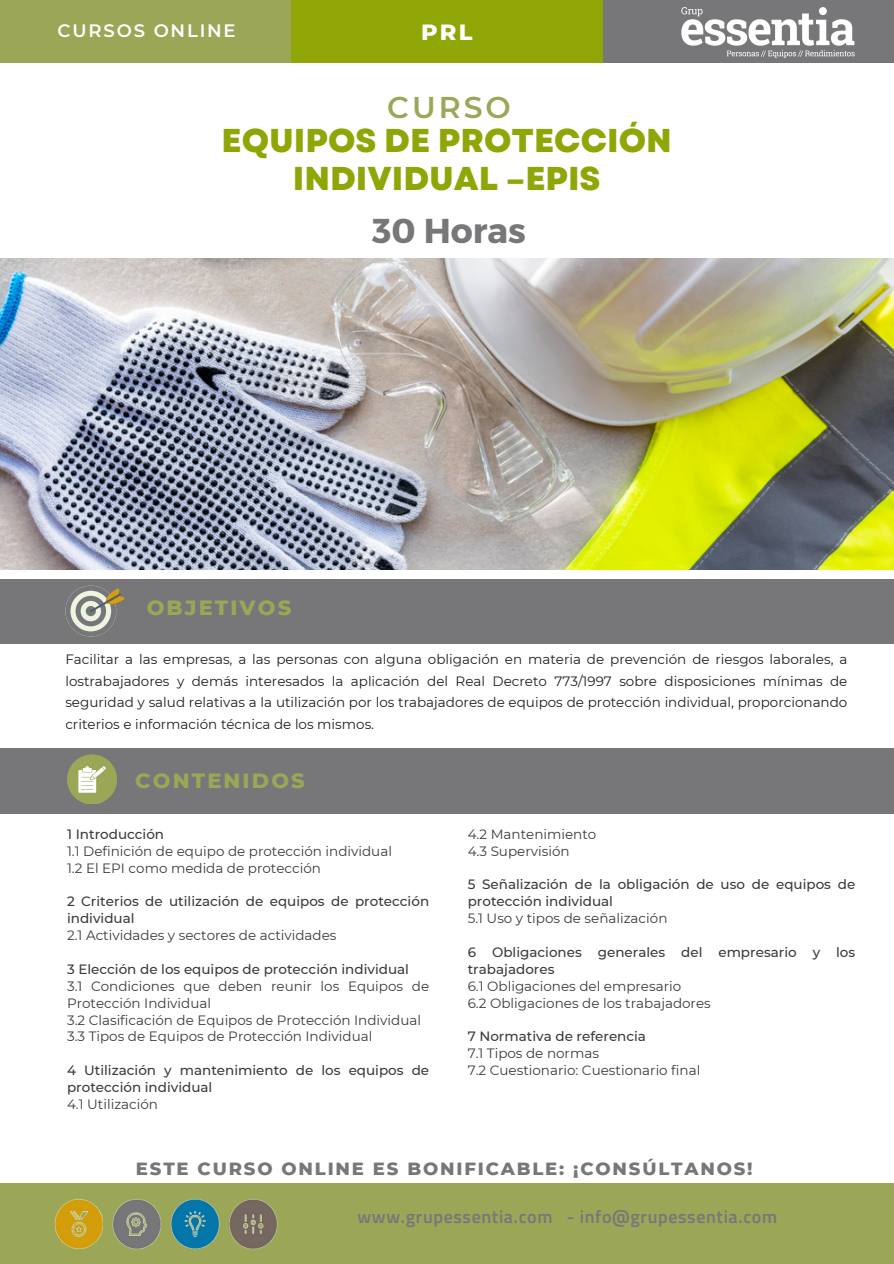
<style>
.page{position:relative;width:894px;height:1264px;background:#fff}
.page>*{position:absolute;margin:0;border:0;box-sizing:border-box;transform-origin:0 0}
.t1{font:700 34.5px "Montserrat";color:#77777a}
.t2{font:800 33px/38.2px "Garet";color:#90a607;text-align:center}
.t3{font:600 30px "Montserrat";letter-spacing:.1em;color:#9ba657}
.t4{font:800 22.5px "Montserrat";color:#fff}
.t5{font:800 21px "Montserrat";letter-spacing:.1em;color:#9ba657}
.t6{font:600 18px "Titillium Web";letter-spacing:.035em;color:#77777a}
.t7{font:800 18px "Montserrat";letter-spacing:.1em;color:#77777a}
.t8{font:600 18px "Montserrat";letter-spacing:.1em;color:#fff}
.t9{font:13.5px/16.8px "Montserrat";color:#3b3b3b}
.t10{font:13.5px/21.3px "Montserrat";color:#231d1f;text-align:justify}
.t11{font:500 13.5px/16.8px "Montserrat";color:#3b3b3b}
</style>
<div class="page">
<div style="left:0;top:0;width:291px;height:63px;background:#9ba657"></div>
<div style="left:291px;top:0;width:311px;height:63px;background:#90a607"></div>
<div style="left:602px;top:0;width:291px;height:63px;background:#77777a"></div>
<div style="left:0;top:578px;width:893px;height:65px;background:#77777a"></div>
<img style="left:681px;top:7px;width:173px;height:51px">
<img style="left:0;top:259px;width:893px;height:310px">
<div style="left:0;top:1183px;width:893px;height:80px;background:#9ba657"></div>
<img style="left:54px;top:1199px;width:224px;height:51px">
<svg style="left:65px;top:585px;width:60px;height:51px"></svg>
<div style="left:0;top:748px;width:893px;height:65px;background:#77777a"></div>
<svg style="left:32px;top:754px;width:85px;height:60px"></svg>
<p class="t8" style="left:58px;top:20px;width:179px">CURSOS ONLINE</p>
<h1 class="t4" style="left:421px;top:18px;width:53px">PRL</h1>
<h2 class="t3" style="left:387px;top:89px;width:125px">CURSO</h2>
<h4 class="t2" style="left:221px;top:121px;width:451px">EQUIPOS DE PROTECCIÓN<br>INDIVIDUAL –EPIS</h4>
<h4 class="t1" style="left:372px;top:208px;width:155px">30 Horas</h4>
<p class="t5" style="left:147px;top:594px;width:146px">OBJETIVOS</p>
<p class="t10" style="left:65px;top:649px;width:783px">Facilitar a las empresas, a las personas con alguna obligación en materia de prevención de riesgos laborales, a lostrabajadores y demás interesados la aplicación del Real Decreto 773/1997 sobre disposiciones mínimas de seguridad y salud relativas a la utilización por los trabajadores de equipos de protección individual, proporcionando criterios e información técnica de los mismos.</p>
<p class="t5" style="left:135px;top:767px;width:171px">CONTENIDOS</p>
<p class="t11" style="left:67px;top:825px;width:98px">1 Introducción</p>
<p class="t9" style="left:67px;top:842px;width:326px">1.1 Definición de equipo de protección individual</p>
<p class="t9" style="left:67px;top:859px;width:255px">1.2 El EPI como medida de protección</p>
<p class="t11" style="left:67px;top:893px;width:363px">2 Criterios de utilización de equipos de protección individual</p>
<p class="t9" style="left:67px;top:926px;width:271px">2.1 Actividades y sectores de actividades</p>
<p class="t11" style="left:67px;top:960px;width:343px">3 Elección de los equipos de protección individual</p>
<p class="t9" style="left:67px;top:977px;width:363px">3.1 Condiciones que deben reunir los Equipos de<br>Protección Individual</p>
<p class="t9" style="left:67px;top:1011px;width:355px">3.2 Clasificación de Equipos de Protección Individual</p>
<p class="t9" style="left:67px;top:1028px;width:307px">3.3 Tipos de Equipos de Protección Individual</p>
<p class="t11" style="left:67px;top:1061px;width:363px">4 Utilización y mantenimiento de los equipos de protección individual</p>
<p class="t9" style="left:67px;top:1095px;width:92px">4.1 Utilización</p>
<p class="t9" style="left:467px;top:825px;width:130px">4.2 Mantenimiento</p>
<p class="t9" style="left:467px;top:842px;width:103px">4.3 Supervisión</p>
<p class="t11" style="left:467px;top:876px;width:389px">5 Señalización de la obligación de uso de equipos de protección individual</p>
<p class="t9" style="left:467px;top:910px;width:201px">5.1 Uso y tipos de señalización</p>
<p class="t11" style="left:467px;top:943px;width:389px">6 Obligaciones generales del empresario y los trabajadores</p>
<p class="t9" style="left:467px;top:977px;width:215px">6.1 Obligaciones del empresario</p>
<p class="t9" style="left:467px;top:994px;width:244px">6.2 Obligaciones de los trabajadores</p>
<p class="t11" style="left:467px;top:1028px;width:180px">7 Normativa de referencia</p>
<p class="t9" style="left:467px;top:1045px;width:133px">7.1 Tipos de normas</p>
<p class="t9" style="left:467px;top:1061px;width:234px">7.2 Cuestionario: Cuestionario final</p>
<p class="t7" style="left:136px;top:1157px;width:618px">ESTE CURSO ONLINE ES BONIFICABLE: ¡CONSÚLTANOS!</p>
<h3 class="t6" style="left:357px;top:1202px;width:421px">www.grupessentia.com - info@grupessentia.com</h3>
</div>
